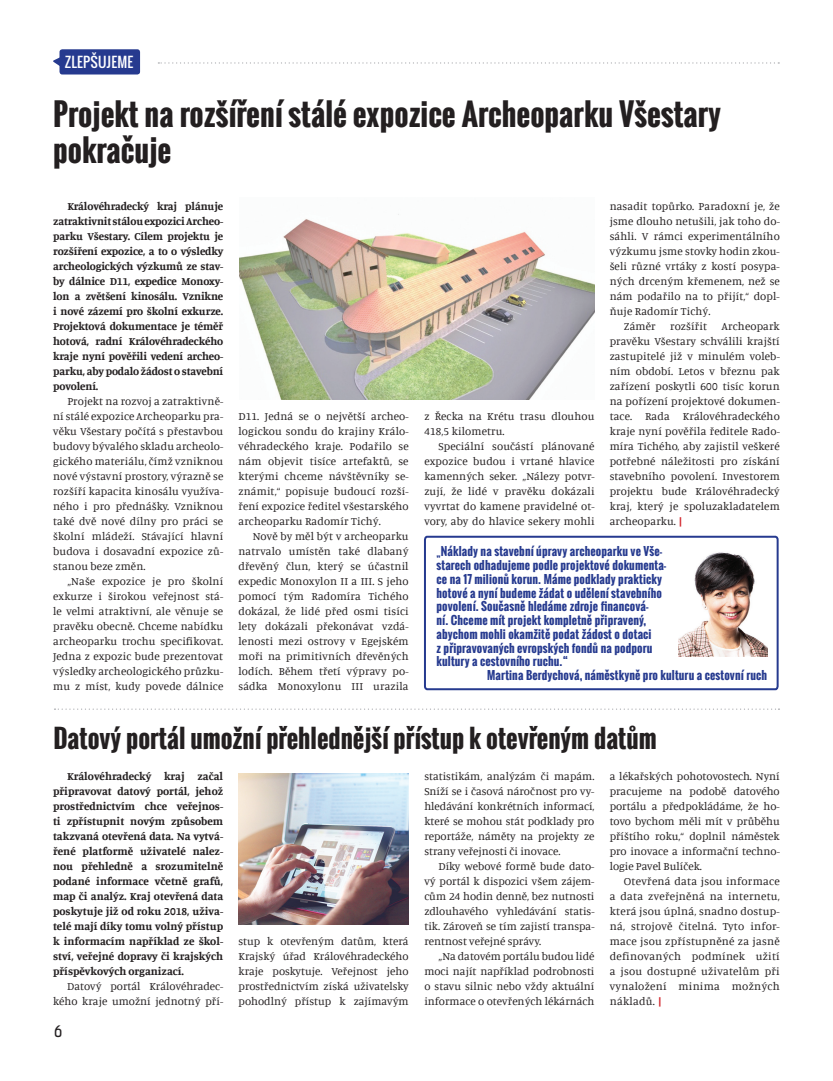
<style>
.page{position:relative;width:833px;height:1081px;background:#fff}
.page>*{position:absolute;margin:0;border:0;box-sizing:border-box;transform-origin:0 0}
.t1{font:700 30px/36px "Oswald";color:#231f20}
.t2{font:700 25px "Oswald";color:#231f20}
.t3{font:15px "Kelson Sans";color:#231f20}
.t4{font:13.75px "Oswald";letter-spacing:.02em;color:#fff}
.t5{font:11.25px/15px "Manuale";letter-spacing:.01em;color:#231f20;text-align:justify}
.t6{font:700 11.25px/15px "Manuale";letter-spacing:-.01em;color:#231f20;text-align:justify}
.t7{font:700 11.25px "Oswald";letter-spacing:.01em;color:#263a8f}
.s1{font-weight:700;color:#d1232a}
</style>
<div class="page">
<svg style="left:53px;top:58px;width:6px;height:8px"></svg>
<div style="left:59px;top:49px;width:81px;height:25px;background:#263a8f;border-radius:3px"></div>
<svg style="left:158px;top:62px;width:621px;height:2px"></svg>
<svg style="left:424px;top:535px;width:355px;height:156px"></svg>
<img style="left:678px;top:545px;width:89px;height:111px">
<svg style="left:55px;top:708px;width:724px;height:2px"></svg>
<img style="left:238px;top:773px;width:170px;height:151px">
<img style="left:239px;top:214px;width:355px;height:185px">
<p class="t4" style="left:65px;top:52px;width:70px">ZLEPŠUJEME</p>
<h1 class="t1" style="left:53px;top:97px;width:669px">Projekt na rozšíření stálé expozice Archeoparku Všestary pokračuje</h1>
<p class="t6" style="left:53px;top:198px;width:172px;text-indent:14px">Královéhradecký kraj plánuje zatraktivnit stálou expozici Archeo&shy;parku Všestary. Cílem projektu je rozšíření expozice, a to o výsledky archeologických výzkumů ze stav&shy;by dálnice D11, expedice Monoxy&shy;lon a zvětšení kinosálu. Vznikne i nové zázemí pro školní exkurze.<br>Projektová dokumentace je téměř hotová, radní Královéhradeckého kraje nyní pověřili vedení archeo&shy;parku, aby podalo žádost o stavební povolení.</p>
<p class="t5" style="left:53px;top:393px;width:172px;text-indent:14px">Projekt na rozvoj a zatraktivně&shy;ní stálé expozice Archeoparku pra&shy;věku Všestary počítá s přestavbou budovy bývalého skladu archeolo&shy;gického materiálu, čímž vzniknou nové výstavní prostory, výrazně se rozšíří kapacita kinosálu využíva&shy;ného i pro přednášky. Vzniknou také dvě nové dílny pro práci se školní mládeží. Stávající hlavní budova i dosavadní expozice zů&shy;stanou beze změn.</p>
<p class="t5" style="left:53px;top:573px;width:172px;text-indent:14px">„Naše expozice je pro školní exkurze i širokou veřejnost stá&shy;le velmi atraktivní, ale věnuje se pravěku obecně. Chceme nabídku archeoparku trochu specifikovat.<br>Jedna z expozic bude prezentovat výsledky archeologického průzku&shy;mu z míst, kudy povede dálnice</p>
<p class="t5" style="left:609px;top:198px;width:172px">nasadit topůrko. Paradoxní je, že</p>
<p class="t5" style="left:609px;top:213px;width:172px">jsme dlouho netušili, jak toho do-</p>
<p class="t5" style="left:609px;top:228px;width:172px">sáhli. V rámci experimentálního</p>
<p class="t5" style="left:609px;top:243px;width:172px">výzkumu jsme stovky hodin zkou-</p>
<p class="t5" style="left:609px;top:258px;width:172px">šeli různé vrtáky z kostí posypa-</p>
<p class="t5" style="left:609px;top:273px;width:172px">ných drceným křemenem, než se</p>
<p class="t5" style="left:609px;top:288px;width:172px">nám podařilo na to přijít,“ dopl-</p>
<p class="t5" style="left:609px;top:303px;width:102px">ňuje Radomír Tichý.</p>
<p class="t5" style="left:624px;top:318px;width:33px">Záměr</p>
<p class="t5" style="left:670px;top:318px;width:38px">rozšířit</p>
<p class="t5" style="left:609px;top:318px;width:172px;text-indent:112px">Archeopark pravěku Všestary schválili krajští zastupitelé již v minulém voleb&shy;ním období. Letos v březnu pak zařízení poskytli 600 tisíc korun na pořízení projektové dokumen&shy;tace. Rada Královéhradeckého kraje nyní pověřila ředitele Rado&shy;míra Tichého, aby zajistil veškeré potřebné náležitosti pro získání stavebního povolení. Investorem projektu bude Královéhradecký kraj, který je spoluzakladatelem archeoparku. <span class="s1">|</span></p>
<p class="t5" style="left:424px;top:408px;width:172px">z Řecka na Krétu trasu dlouhou<br>418,5 kilometru.</p>
<p class="t5" style="left:424px;top:438px;width:172px;text-indent:14px">Speciální součástí plánované expozice budou i vrtané hlavice kamenných seker. „Nálezy potvr&shy;zují, že lidé v pravěku dokázali vyvrtat do kamene pravidelné ot&shy;vory, aby do hlavice sekery mohli</p>
<p class="t5" style="left:238px;top:408px;width:172px">D11. Jedná se o největší archeo&shy;logickou sondu do krajiny Králo&shy;véhradeckého kraje. Podařilo se nám objevit tisíce artefaktů, se kterými chceme návštěvníky se&shy;známit,“ popisuje budoucí rozší&shy;ření expozice ředitel všestarského archeoparku Radomír Tichý.</p>
<p class="t5" style="left:238px;top:528px;width:172px;text-indent:14px">Nově by měl být v archeoparku natrvalo umístěn také dlabaný dřevěný člun, který se účastnil expedic Monoxylon II a III. S jeho pomocí tým Radomíra Tichého dokázal, že lidé před osmi tisíci lety dokázali překonávat vzdá&shy;lenosti mezi ostrovy v Egejském moři na primitivních dřevěných lodích. Během třetí výpravy po&shy;sádka Monoxylonu III urazila</p>
<p class="t7" style="left:436px;top:543px;width:227px">„Náklady na stavební úpravy archeoparku ve Vše-</p>
<p class="t7" style="left:436px;top:557px;width:231px">starech odhadujeme podle projektové dokumenta-</p>
<p class="t7" style="left:436px;top:570px;width:227px">ce na 17 milionů korun. Máme podklady prakticky</p>
<p class="t7" style="left:436px;top:584px;width:227px">hotové a nyní budeme žádat o udělení stavebního</p>
<p class="t7" style="left:436px;top:598px;width:213px">povolení. Současně hledáme zdroje financová-</p>
<p class="t7" style="left:436px;top:612px;width:211px">ní. Chceme mít projekt kompletně připravený,</p>
<p class="t7" style="left:436px;top:625px;width:216px">abychom mohli okamžitě podat žádost o dotaci</p>
<p class="t7" style="left:436px;top:639px;width:217px">z připravovaných evropských fondů na podporu</p>
<p class="t7" style="left:436px;top:653px;width:133px">kultury a cestovního ruchu.“</p>
<p class="t7" style="left:487px;top:667px;width:281px">Martina Berdychová, náměstkyně pro kulturu a cestovní ruch</p>
<h2 class="t2" style="left:53px;top:720px;width:605px">Datový portál umožní přehlednější přístup k otevřeným datům</h2>
<p class="t6" style="left:53px;top:768px;width:172px;text-indent:14px">Královéhradecký kraj začal připravovat datový portál, jehož prostřednictvím chce veřejnos&shy;ti zpřístupnit novým způsobem takzvaná otevřená data. Na vytvá&shy;řené platformě uživatelé nalez&shy;nou přehledně a srozumitelně podané informace včetně grafů, map či analýz. Kraj otevřená data poskytuje již od roku 2018, uživa&shy;telé mají díky tomu volný přístup k informacím například ze škol&shy;ství, veřejné dopravy či krajských příspěvkových organizací.</p>
<p class="t5" style="left:53px;top:978px;width:172px;text-align:right">Datový portál Královéhradec&shy;kého kraje umožní jednotný pří-</p>
<p class="t5" style="left:609px;top:768px;width:172px">a lékařských pohotovostech. Nyní pracujeme na podobě datového portálu a předpokládáme, že ho&shy;tovo bychom měli mít v průběhu příštího roku,“ doplnil náměstek pro inovace a informační techno&shy;logie Pavel Bulíček.</p>
<p class="t5" style="left:609px;top:873px;width:172px;text-indent:14px">Otevřená data jsou informace a data zveřejněná na internetu, která jsou úplná, snadno dostup&shy;ná, strojově čitelná. Tyto infor&shy;mace jsou zpřístupněné za jasně definovaných podmínek užití a jsou dostupné uživatelům při vynaložení minima možných nákladů. <span class="s1">|</span></p>
<p class="t5" style="left:424px;top:768px;width:172px">statistikám, analýzám či mapám.<br>Sníží se i časová náročnost pro vy&shy;hledávání konkrétních informací, které se mohou stát podklady pro reportáže, náměty na projekty ze strany veřejnosti či inovace.</p>
<p class="t5" style="left:424px;top:858px;width:172px;text-indent:14px">Díky webové formě bude dato&shy;vý portál k dispozici všem zájem&shy;cům 24 hodin denně, bez nutnosti zdlouhavého vyhledávání statis&shy;tik. Zároveň se tím zajistí transpa&shy;rentnost veřejné správy.</p>
<p class="t5" style="left:424px;top:948px;width:172px;text-indent:14px">„Na datovém portálu budou lidé moci najít například podrobnosti o stavu silnic nebo vždy aktuální informace o otevřených lékárnách</p>
<p class="t5" style="left:238px;top:933px;width:172px">stup k otevřeným datům, která Krajský úřad Královéhradeckého kraje poskytuje. Veřejnost jeho prostřednictvím získá uživatelsky pohodlný přístup k zajímavým</p>
<h3 class="t3" style="left:54px;top:1022px;width:10px">6</h3>
</div>
